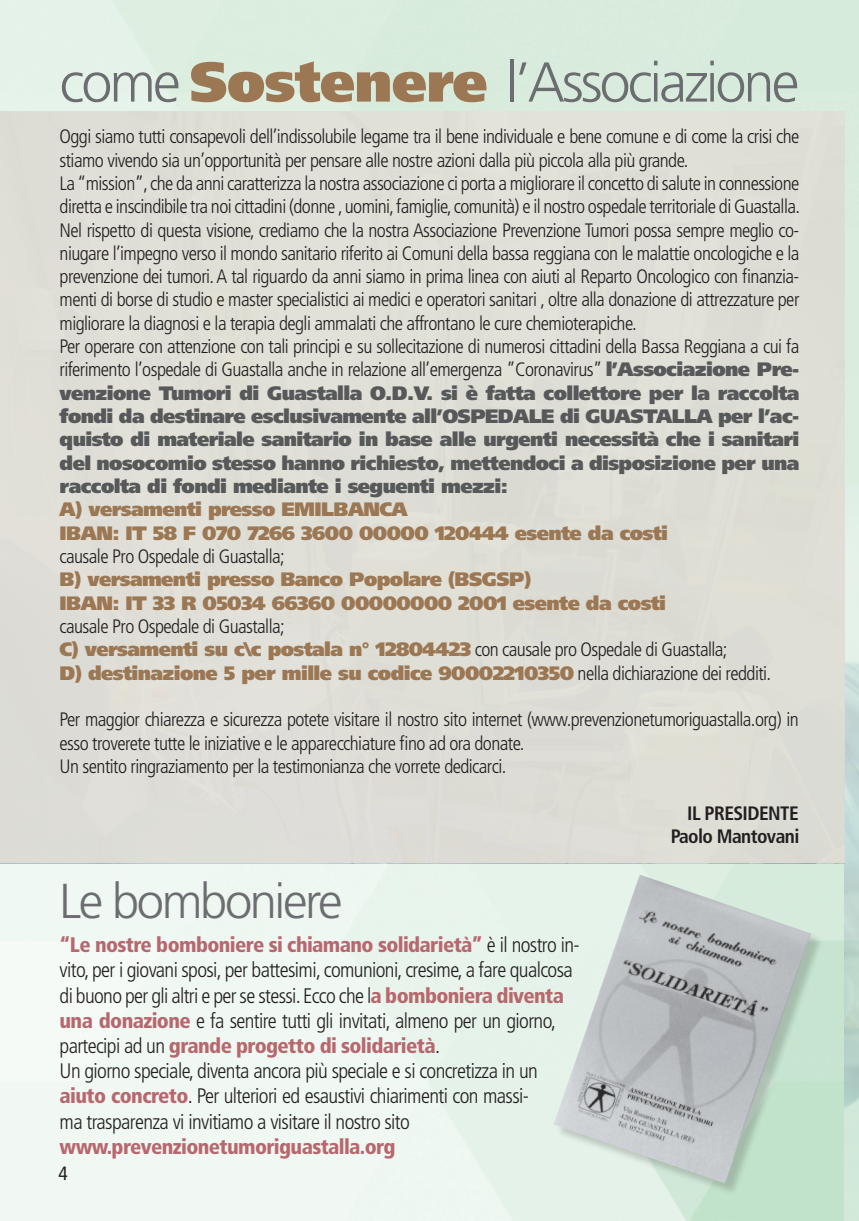
<style>
.page{position:relative;width:859px;height:1221px;background:#fff}
.page>*{position:absolute;margin:0;border:0;box-sizing:border-box;transform-origin:0 0}
.t1{font:300 56px "Frutiger LT Std";letter-spacing:-.05em;color:#6c6d70}
.t2{font:300 49px "Frutiger LT Std";letter-spacing:-.05em;color:#6c6d70}
.t3{font:300 condensed 21px/25.2px "Frutiger LT Std";letter-spacing:-.03em;color:#231f20}
.t4{font:900 condensed 21px "Frutiger LT Std";letter-spacing:-.03em;color:#b7686e}
.t5{font:300 condensed 19.43px/23.3px "Frutiger LT Std";letter-spacing:-.03em;color:#231f20}
.t6{font:900 19.43px/23.3px "Frutiger LT Std";letter-spacing:-.03em;color:#57585a;text-align:justify}
.t7{font:900 19.43px "Frutiger LT Std";letter-spacing:-.03em;color:#9b7753}
.t8{font:700 condensed 19.43px "Frutiger LT Std";letter-spacing:-.03em;color:#231f20}
.t9{font:condensed 19.25px "Frutiger LT Std";color:#231f20}
.s1{font-weight:900;color:#9b7753}
.s2{font-weight:300;font-stretch:condensed;color:#231f20}
.s3{font-weight:900;color:#b7686e}
</style>
<div class="page">
<img style="left:843px;top:486px;width:15px;height:734px">
<div style="left:0;top:112px;width:843px;height:751px;background:#e4e1d9"></div>
<div style="left:555px;top:876px;width:268px;height:320px;background:#231f20;opacity:.2"></div>
<img style="left:553px;top:874px;width:257px;height:309px">
<p class="t1" style="left:60px;top:51px;width:741px">come <span class="s1">Sostenere</span> l’Associazione</p>
<p class="t5" style="left:60px;top:125px;width:741px">Oggi siamo tutti consapevoli dell’indissolubile legame tra il bene individuale e bene comune e di come la crisi che stiamo vivendo sia un’opportunità per pensare alle nostre azioni dalla più piccola alla più grande.</p>
<p class="t5" style="left:60px;top:172px;width:741px">La “mission”, che da anni caratterizza la nostra associazione ci porta a migliorare il concetto di salute in connessione diretta e inscindibile tra noi cittadini (donne , uomini, famiglie, comunità) e il nostro ospedale territoriale di Guastalla.</p>
<p class="t5" style="left:60px;top:218px;width:741px;text-align:justify">Nel rispetto di questa visione, crediamo che la nostra Associazione Prevenzione Tumori possa sempre meglio co&shy;niugare l’impegno verso il mondo sanitario riferito ai Comuni della bassa reggiana con le malattie oncologiche e la prevenzione dei tumori. A tal riguardo da anni siamo in prima linea con aiuti al Reparto Oncologico con finanzia&shy;menti di borse di studio e master specialistici ai medici e operatori sanitari , oltre alla donazione di attrezzature per migliorare la diagnosi e la terapia degli ammalati che affrontano le cure chemioterapiche.</p>
<p class="t6" style="left:60px;top:334px;width:741px"><span class="s2">Per operare con attenzione con tali principi e su sollecitazione di numerosi cittadini della Bassa Reggiana a cui fa riferimento l’ospedale di Guastalla anche in relazione all’emergenza ”Coronavirus”</span> l’Associazione Pre&shy;venzione Tumori di Guastalla O.D.V. si è fatta collettore per la raccolta fondi da destinare esclusivamente all’OSPEDALE di GUASTALLA per l’ac&shy;quisto di materiale sanitario in base alle urgenti necessità che i sanitari del nosocomio stesso hanno richiesto, mettendoci a disposizione per una raccolta di fondi mediante i seguenti mezzi:</p>
<p class="t7" style="left:60px;top:497px;width:349px">A) versamenti presso EMILBANCA</p>
<p class="t7" style="left:60px;top:521px;width:609px">IBAN: IT 58 F 070 7266 3600 00000 120444 esente da costi</p>
<p class="t5" style="left:60px;top:545px;width:226px">causale Pro Ospedale di Guastalla;</p>
<p class="t7" style="left:60px;top:567px;width:473px">B) versamenti presso Banco Popolare (BSGSP)</p>
<p class="t7" style="left:60px;top:591px;width:608px">IBAN: IT 33 R 05034 66360 00000000 2001 esente da costi</p>
<p class="t5" style="left:60px;top:615px;width:226px">causale Pro Ospedale di Guastalla;</p>
<p class="t7" style="left:60px;top:637px;width:669px">C) versamenti su c\c postala n° 12804423 <span class="s2">con causale pro Ospedale di Guastalla;</span></p>
<p class="t7" style="left:60px;top:661px;width:713px">D) destinazione 5 per mille su codice 90002210350 <span class="s2">nella dichiarazione dei redditi.</span></p>
<p class="t5" style="left:60px;top:708px;width:740px">Per maggior chiarezza e sicurezza potete visitare il nostro sito internet (www.prevenzionetumoriguastalla.org) in esso troverete tutte le iniziative e le apparecchiature fino ad ora donate.</p>
<p class="t5" style="left:60px;top:754px;width:448px">Un sentito ringraziamento per la testimonianza che vorrete dedicarci.</p>
<p class="t8" style="left:687px;top:801px;width:113px">IL PRESIDENTE</p>
<p class="t8" style="left:670px;top:824px;width:130px">Paolo Mantovani</p>
<p class="t2" style="left:60px;top:873px;width:284px">Le bomboniere</p>
<p class="t3" style="left:60px;top:932px;width:521px"><span class="s3">“Le nostre bomboniere si chiamano solidarietà”</span> è il nostro in&shy;vito, per i giovani sposi, per battesimi, comunioni, cresime, a fare qualcosa di buono per gli altri e per se stessi. Ecco che l<span class="s3">a bomboniera diventa una donazione</span> e fa sentire tutti gli invitati, almeno per un giorno, partecipi ad un <span class="s3">grande progetto di solidarietà</span>.</p>
<p class="t3" style="left:60px;top:1058px;width:479px">Un giorno speciale, diventa ancora più speciale e si concretizza in un <span class="s3">aiuto concreto</span>. Per ulteriori ed esaustivi chiarimenti con massi&shy;ma trasparenza vi invitiamo a visitare il nostro sito</p>
<p class="t4" style="left:60px;top:1133px;width:337px">www.prevenzionetumoriguastalla.org</p>
<p class="t9" style="left:59px;top:1161px;width:11px">4</p>
</div>
